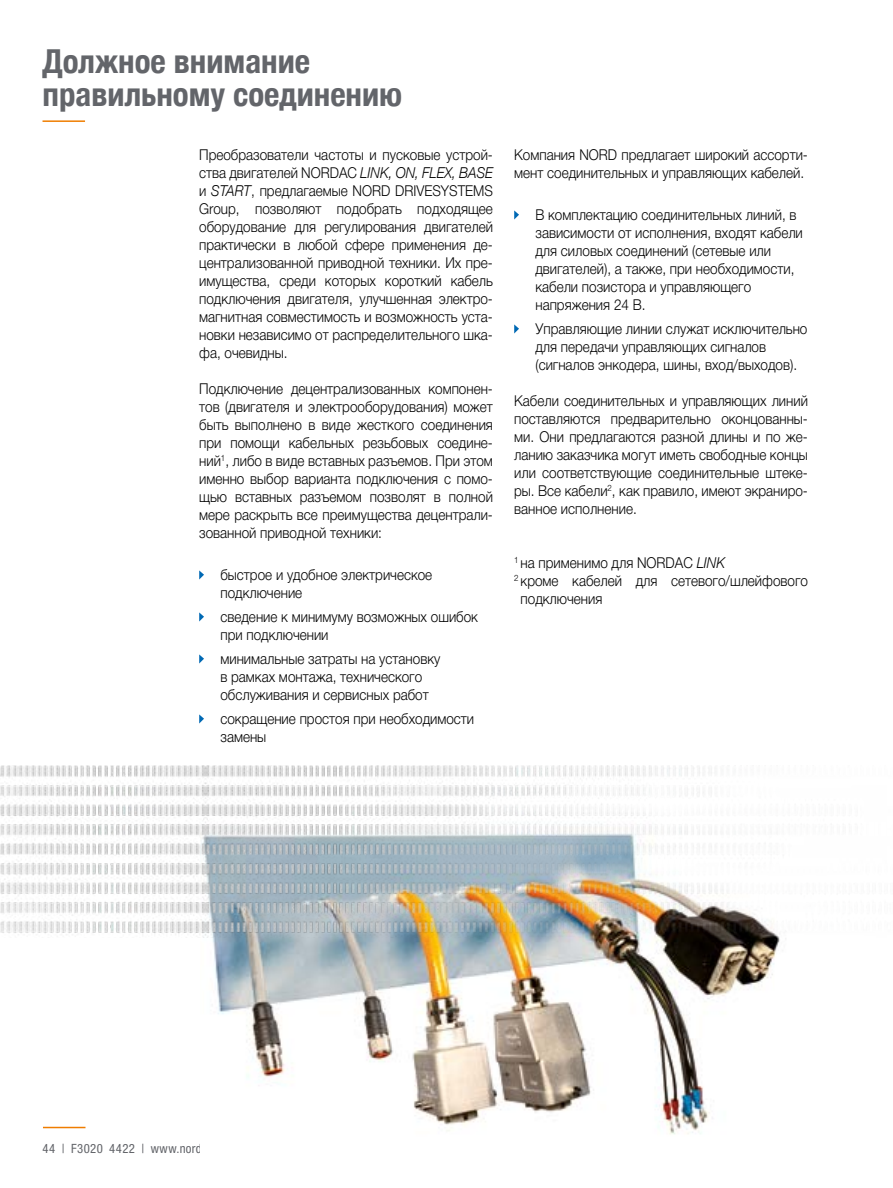
<style>
.page{position:relative;width:893px;height:1188px;background:#fff}
.page>*{position:absolute;margin:0;border:0;box-sizing:border-box;transform-origin:0 0}
.t1{font:700 condensed 33px/33px "Helvetica Neue LTCYR";color:#63656a}
.t2{font:300 15px/18px "Helvetica Neue Cyr";color:#000;scale:.9 1}
.t3{font:condensed 12.75px "Helvetica Neue LT Pro";letter-spacing:.03em;color:#63656a}
.s1{font-family:"Helvetica Neue";font-style:italic}
</style>
<div class="page">
<hr style="left:43px;top:1127px;width:42px;height:1px;background:#ef7d00">
<hr style="left:43px;top:120px;width:42px;height:2px;background:#ef7d00">
<svg style="left:199px;top:570px;width:5px;height:10px"></svg>
<svg style="left:199px;top:612px;width:5px;height:10px"></svg>
<svg style="left:199px;top:654px;width:5px;height:10px"></svg>
<svg style="left:199px;top:714px;width:5px;height:10px"></svg>
<svg style="left:514px;top:210px;width:5px;height:10px"></svg>
<svg style="left:514px;top:324px;width:5px;height:10px"></svg>
<img style="left:212px;top:938px;width:568px;height:196px">
<img style="left:208px;top:765px;width:572px;height:173px">
<img style="left:0;top:765px;width:208px;height:173px">
<h1 class="t1" style="left:43px;top:45px;width:361px">Должное внимание правильному соединению</h1>
<p class="t2" style="left:199px;top:145px;width:328px;text-align:justify">Преобразователи частоты и пусковые устрой&shy;ства двигателей NORDAC <span class="s1">LINK, ON, FLEX, BASE </span>и <span class="s1">START</span>, предлагаемые NORD DRIVESYSTEMS Group, позволяют подобрать подходящее оборудование для регулирования двигателей практически в любой сфере применения де&shy;централизованной приводной техники. Их пре&shy;имущества, среди которых короткий кабель подключения двигателя, улучшенная электро&shy;магнитная совместимость и возможность уста&shy;новки независимо от распределительного шка&shy;фа, очевидны.</p>
<p class="t2" style="left:199px;top:379px;width:328px;text-align:justify">Подключение децентрализованных компонен&shy;тов (двигателя и электрооборудования) может быть выполнено в виде жесткого соединения при помощи кабельных резьбовых соедине&shy;ний<sup>1</sup>, либо в виде вставных разъемов. При этом именно выбор варианта подключения с помо&shy;щью вставных разъемом позволят в полной мере раскрыть все преимущества децентрали&shy;зованной приводной техники:</p>
<p class="t2" style="left:220px;top:565px;width:237px">быстрое и удобное электрическое подключение</p>
<p class="t2" style="left:220px;top:607px;width:288px">сведение к минимуму возможных ошибок при подключении</p>
<p class="t2" style="left:220px;top:649px;width:246px">минимальные затраты на установку в рамках монтажа, технического обслуживания и сервисных работ</p>
<p class="t2" style="left:220px;top:709px;width:283px">сокращение простоя при необходимости замены</p>
<p class="t2" style="left:514px;top:145px;width:328px">Компания NORD предлагает широкий ассорти&shy;мент соединительных и управляющих кабелей.</p>
<p class="t2" style="left:535px;top:205px;width:299px">В комплектацию соединительных линий, в зависимости от исполнения, входят кабели для силовых соединений (сетевые или двигателей), а также, при необходимости, кабели позистора и управляющего напряжения 24 В.</p>
<p class="t2" style="left:535px;top:319px;width:304px">Управляющие линии служат исключительно для передачи управляющих сигналов (сигналов энкодера, шины, вход/выходов).</p>
<p class="t2" style="left:514px;top:391px;width:328px;text-align:justify">Кабели соединительных и управляющих линий поставляются предварительно оконцованны&shy;ми. Они предлагаются разной длины и по же&shy;ланию заказчика могут иметь свободные концы или соответствующие соединительные штеке&shy;ры. Все кабели<sup>2</sup>, как правило, имеют экраниро&shy;ванное исполнение.</p>
<p class="t2" style="left:514px;top:553px;width:236px"><sup>1</sup> на применимо для NORDAC <span class="s1">LINK</span></p>
<p class="t2" style="left:514px;top:571px;width:328px"><sup>2</sup> кроме кабелей для сетевого/шлейфового</p>
<p class="t2" style="left:521px;top:589px;width:92px">подключения</p>
<p class="t3" style="left:43px;top:1141px;width:185px">44 | F3020 4422 | www.nord.com</p>
</div>
